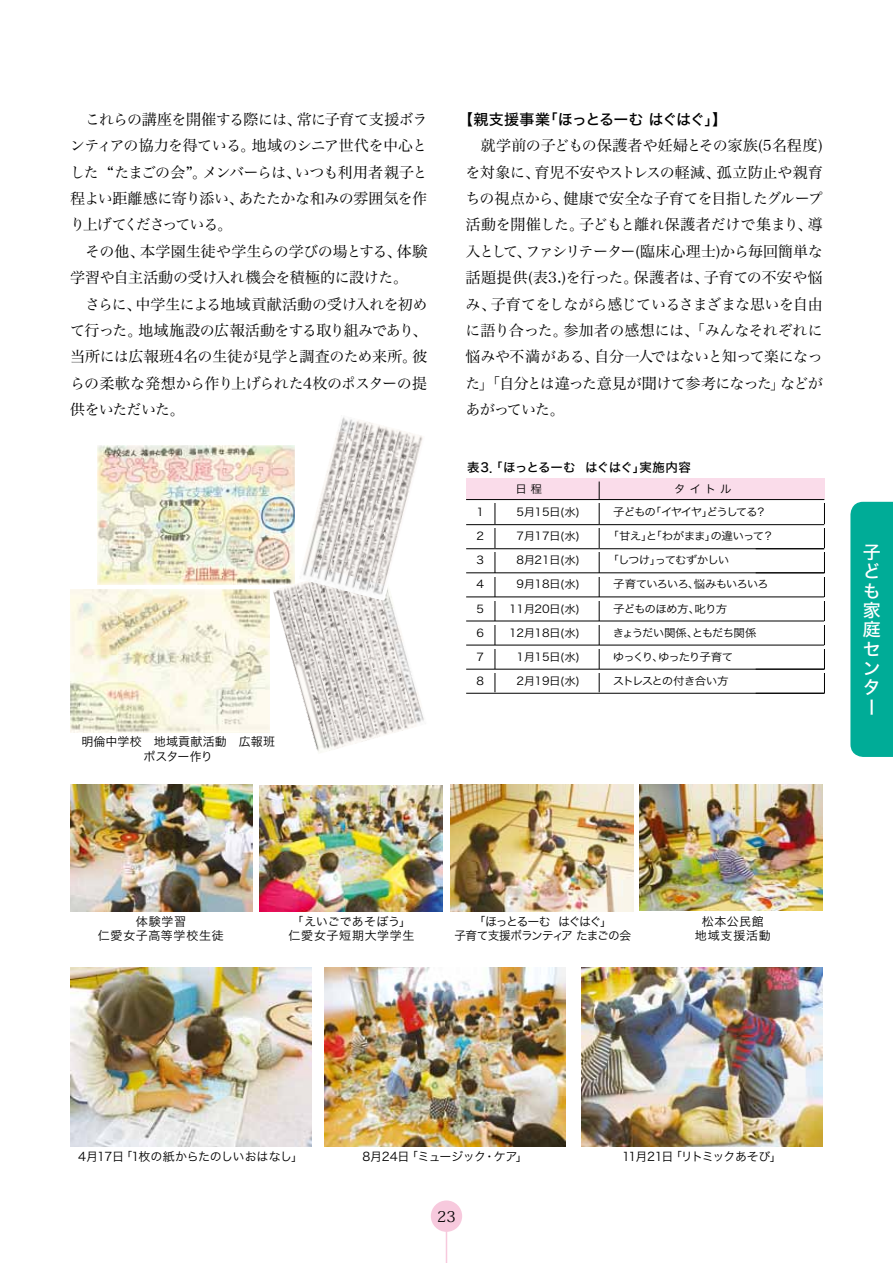
<style>
.page{position:relative;width:893px;height:1263px;background:#fff}
.page>*{position:absolute;margin:0;border:0;box-sizing:border-box;transform-origin:0 0}
.t1{font:18px/19.4px "Hira Kaku Std W5";color:#fff;text-align:justify}
.t2{font:15px/26.4px "Hira Min Std W3";letter-spacing:-.035em;color:#000}
.t3{font:15px "Hira Kaku Std W5";letter-spacing:-.04em;color:#000}
.t4{font:15px "Koz Min Pro";color:#000}
.t5{font:12.45px "Hira Kaku Std W5";letter-spacing:-.015em;color:#000}
.t6{font:12px "Hira Kaku Std W3";letter-spacing:-.01em;color:#000}
.t7{font:12px/13.5px "Hira Kaku Std W3";letter-spacing:-.08em;color:#000;text-align:center}
.t8{font:12px/13.5px "Hira Kaku Std W3";letter-spacing:.06em;color:#000;text-align:center}
.t9{font:12px/15px "Hira Kaku Std W3";letter-spacing:.01em;color:#000;text-align:center}
.t10{font:12px/13.5px "Hira Kaku Std W3";letter-spacing:.03em;color:#000}
.t11{font:12px "Hira Kaku Std W3";letter-spacing:-.07em;color:#000}
.t12{font:10.95px "Hira Kaku Std W3";letter-spacing:-.06em;color:#000;scale:1.05 1}
.t13{font:10.95px "Hira Kaku Std W3";letter-spacing:-.09em;color:#000;scale:1.05 1}
.t14{font:10.95px "Hira Kaku Std W3";letter-spacing:-.125em;color:#000;scale:1.05 1}
.t15{font:10.95px "Hira Kaku Std W3";letter-spacing:-.1em;color:#000;scale:1.05 1}
.t16{font:10.95px "Hira Kaku Std W3";letter-spacing:-.085em;color:#000;scale:1.05 1}
.t17{font:10.95px "Hira Kaku Std W3";letter-spacing:-.06em;color:#000;scale:1.04 1}
</style>
<div class="page">
<div style="left:431px;top:1200px;width:31px;height:32px;background:#f7c9dd;border-radius:50%"></div>
<hr style="left:446px;top:1229px;width:1px;height:34px;background:#f7c9dd">
<div style="left:850px;top:502px;width:43px;height:255px;background:#00ac97"></div>
<img style="left:70px;top:590px;width:200px;height:142px">
<img style="left:98px;top:445px;width:174px;height:140px">
<svg style="left:272px;top:445px;width:152px;height:308px"></svg>
<img style="left:299px;top:417px;width:125px;height:183px">
<img style="left:70px;top:784px;width:183px;height:128px">
<img style="left:70px;top:967px;width:241px;height:179px">
<img style="left:325px;top:967px;width:241px;height:179px">
<img style="left:581px;top:967px;width:242px;height:179px">
<img style="left:450px;top:784px;width:183px;height:128px">
<img style="left:260px;top:785px;width:182px;height:127px">
<img style="left:640px;top:784px;width:183px;height:126px">
<div style="left:466px;top:478px;width:358px;height:22px;background:#fadcea"></div>
<hr style="left:599px;top:500px;width:1px;height:192px;background:#000">
<hr style="left:495px;top:500px;width:1px;height:192px;background:#000">
<svg style="left:599px;top:481px;width:1px;height:18px"></svg>
<hr style="left:824px;top:500px;width:1px;height:193px;background:#000">
<svg style="left:466px;top:499px;width:359px;height:4px"></svg>
<hr style="left:466px;top:499px;width:358px;height:1px;background:#000">
<hr style="left:458px;top:525px;width:372px;height:3px;background:#fff">
<hr style="left:466px;top:524px;width:358px;height:1px;background:#000">
<hr style="left:458px;top:549px;width:372px;height:3px;background:#fff">
<hr style="left:466px;top:548px;width:358px;height:1px;background:#000">
<hr style="left:458px;top:573px;width:372px;height:3px;background:#fff">
<hr style="left:466px;top:573px;width:359px;height:1px;background:#000">
<hr style="left:458px;top:597px;width:372px;height:3px;background:#fff">
<hr style="left:466px;top:597px;width:358px;height:1px;background:#000">
<hr style="left:458px;top:621px;width:372px;height:3px;background:#fff">
<hr style="left:466px;top:621px;width:358px;height:1px;background:#000">
<hr style="left:458px;top:645px;width:372px;height:3px;background:#fff">
<hr style="left:466px;top:645px;width:358px;height:1px;background:#000">
<hr style="left:458px;top:669px;width:372px;height:4px;background:#fff">
<hr style="left:466px;top:669px;width:359px;height:1px;background:#000">
<hr style="left:466px;top:693px;width:359px;height:1px;background:#000">
<p class="t2" style="left:70px;top:106px;width:359px;text-indent:15px">これらの講座を開催する際には、常に子育て支援ボランティアの協力を得ている。地域のシニア世代を中心とした “たまごの会”。メンバーらは、いつも利用者親子と程よい距離感に寄り添い、あたたかな和みの雰囲気を作り上げてくださっている。<br>　その他、本学園生徒や学生らの学びの場とする、体験学習や自主活動の受け入れ機会を積極的に設けた。<br>　さらに、中学生による地域貢献活動の受け入れを初めて行った。地域施設の広報活動をする取り組みであり、当所には広報班4名の生徒が見学と調査のため来所。彼らの柔軟な発想から作り上げられた4枚のポスターの提供をいただいた。</p>
<p class="t3" style="left:458px;top:108px;width:271px">【親支援事業「ほっとるーむ はぐはぐ」】</p>
<p class="t2" style="left:466px;top:132px;width:359px;text-align:justify">　就学前の子どもの保護者や妊婦とその家族(5名程度)を対象に、育児不安やストレスの軽減、孤立防止や親育ちの視点から、健康で安全な子育てを目指したグループ活動を開催した。子どもと離れ保護者だけで集まり、導入として、ファシリテーター(臨床心理士)から毎回簡単な話題提供(表3.)を行った。保護者は、子育ての不安や悩み、子育てをしながら感じているさまざまな思いを自由に語り合った。参加者の感想には、「みんなそれぞれに悩みや不満がある、自分一人ではないと知って楽になった」「自分とは違った意見が聞けて参考になった」などがあがっていた。</p>
<p class="t9" style="left:81px;top:734px;width:195px">明倫中学校　地域貢献活動　広報班ポスター作り</p>
<p class="t5" style="left:467px;top:458px;width:225px">表3．「ほっとるーむ はぐはぐ」実施内容</p>
<p class="t12" style="left:517px;top:503px;width:62px">5月15日(水)</p>
<p class="t12" style="left:517px;top:528px;width:62px">7月17日(水)</p>
<p class="t12" style="left:517px;top:552px;width:62px">8月21日(水)</p>
<p class="t12" style="left:517px;top:576px;width:62px">9月18日(水)</p>
<p class="t12" style="left:509px;top:600px;width:69px">11月20日(水)</p>
<p class="t12" style="left:509px;top:624px;width:69px">12月18日(水)</p>
<p class="t12" style="left:517px;top:648px;width:62px">1月15日(水)</p>
<p class="t12" style="left:517px;top:673px;width:62px">2月19日(水)</p>
<p class="t17" style="left:515px;top:481px;width:27px">日程</p>
<p class="t17" style="left:674px;top:481px;width:57px">タイトル</p>
<p class="t14" style="left:613px;top:504px;width:148px">子どもの「イヤイヤ」どうしてる？</p>
<p class="t12" style="left:607px;top:528px;width:160px">「甘え」と「わがまま」の違いって？</p>
<p class="t13" style="left:607px;top:552px;width:117px">「しつけ」ってむずかしい</p>
<p class="t13" style="left:613px;top:576px;width:150px">子育ていろいろ、悩みもいろいろ</p>
<p class="t16" style="left:613px;top:600px;width:110px">子どものほめ方、叱り方</p>
<p class="t13" style="left:613px;top:624px;width:139px">きょうだい関係、ともだち関係</p>
<p class="t15" style="left:613px;top:648px;width:116px">ゆっくり、ゆったり子育て</p>
<p class="t13" style="left:613px;top:673px;width:112px">ストレスとの付き合い方</p>
<p class="t12" style="left:475px;top:504px;width:12px">１</p>
<p class="t12" style="left:475px;top:528px;width:12px">２</p>
<p class="t12" style="left:475px;top:552px;width:12px">３</p>
<p class="t12" style="left:475px;top:576px;width:12px">４</p>
<p class="t12" style="left:475px;top:600px;width:12px">５</p>
<p class="t12" style="left:475px;top:624px;width:12px">６</p>
<p class="t12" style="left:475px;top:649px;width:12px">７</p>
<p class="t12" style="left:475px;top:673px;width:12px">８</p>
<p class="t1" style="left:863px;top:542px;width:19px">子ども家庭センター</p>
<p class="t8" style="left:98px;top:915px;width:128px">体験学習<br>仁愛女子高等学校生徒</p>
<p class="t10" style="left:289px;top:915px;width:127px">「えいごであそぼう」仁愛女子短期大学学生</p>
<p class="t7" style="left:454px;top:915px;width:178px">「ほっとるーむ はぐはぐ」<br>子育て支援ボランティア たまごの会</p>
<p class="t8" style="left:695px;top:915px;width:78px">松本公民館地域支援活動</p>
<p class="t6" style="left:78px;top:1148px;width:226px">4月17日「1枚の紙からたのしいおはなし」</p>
<p class="t6" style="left:362px;top:1148px;width:167px">8月24日「ミュージック・ケア」</p>
<p class="t11" style="left:622px;top:1148px;width:161px">11月21日「リトミックあそび」</p>
<p class="t4" style="left:437px;top:1205px;width:20px">23</p>
</div>
